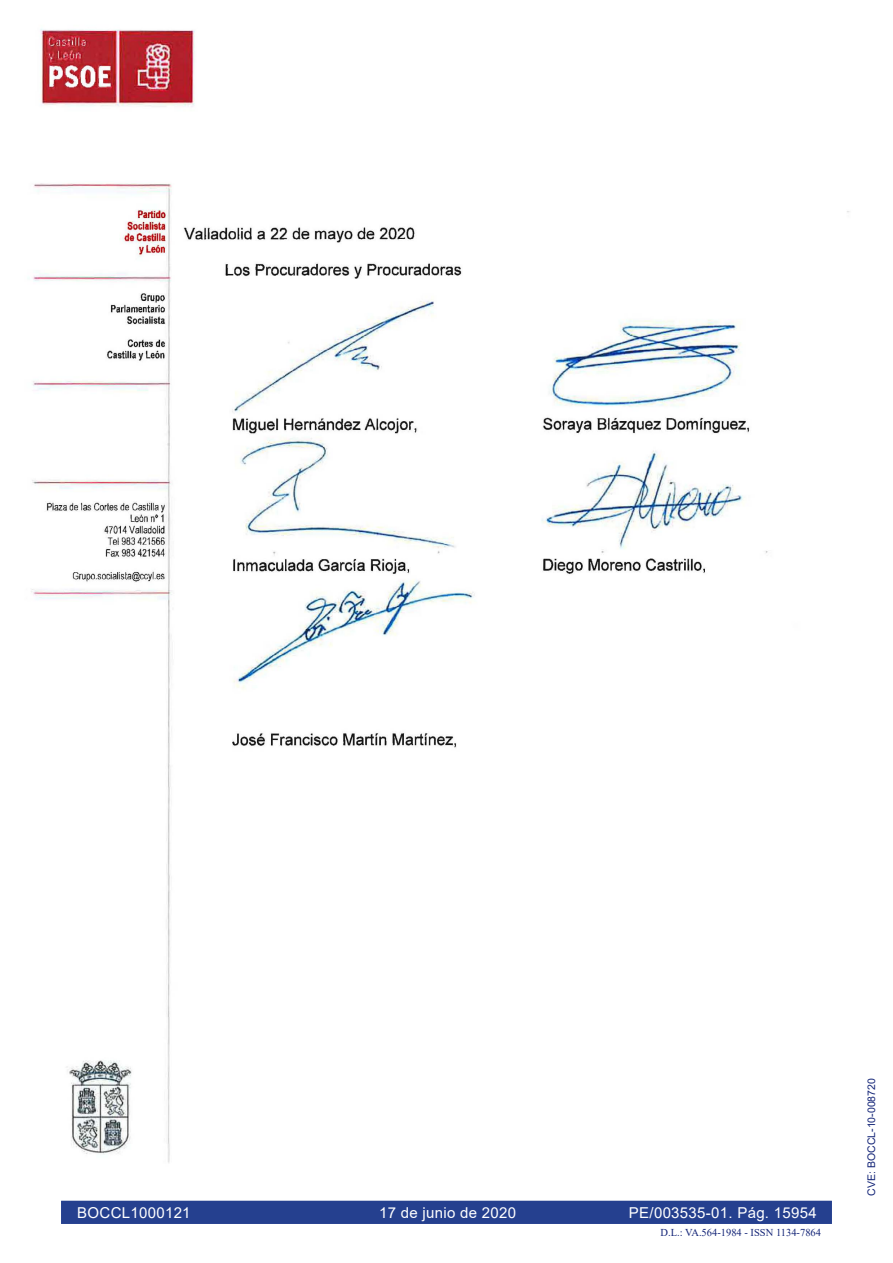
<style>
.page{position:relative;width:893px;height:1263px;background:#fff}
.page>*{position:absolute;margin:0;border:0;box-sizing:border-box;transform-origin:0 0}
.t1{font:15px "Arial";letter-spacing:.02em;color:#fff}
.t2{font:10.5px "Times New Roman";color:#132477}
.t3{font:10.5px "Arial";color:#132477}
</style>
<div class="page">
<div style="left:60px;top:1200px;width:773px;height:25px;background:#25408f"></div>
<div style="left:60px;top:1199px;width:773px;height:26px;border:2px solid #fff"></div>
<img style="left:28px;top:29px;width:822px;height:1171px">
<p class="t1" style="left:77px;top:1202px;width:115px">BOCCL1000121</p>
<p class="t1" style="left:379px;top:1202px;width:139px">17 de junio de 2020</p>
<p class="t1" style="left:629px;top:1202px;width:189px">PE/003535-01. Pág. 15954</p>
<p class="t2" style="left:661px;top:1225px;width:162px">D.L.: VA.564-1984 - ISSN 1134-7864</p>
<p class="t3" style="left:864px;top:1195px;width:119px;rotate:-90deg">CVE: BOCCL-10-008720</p>
</div>
